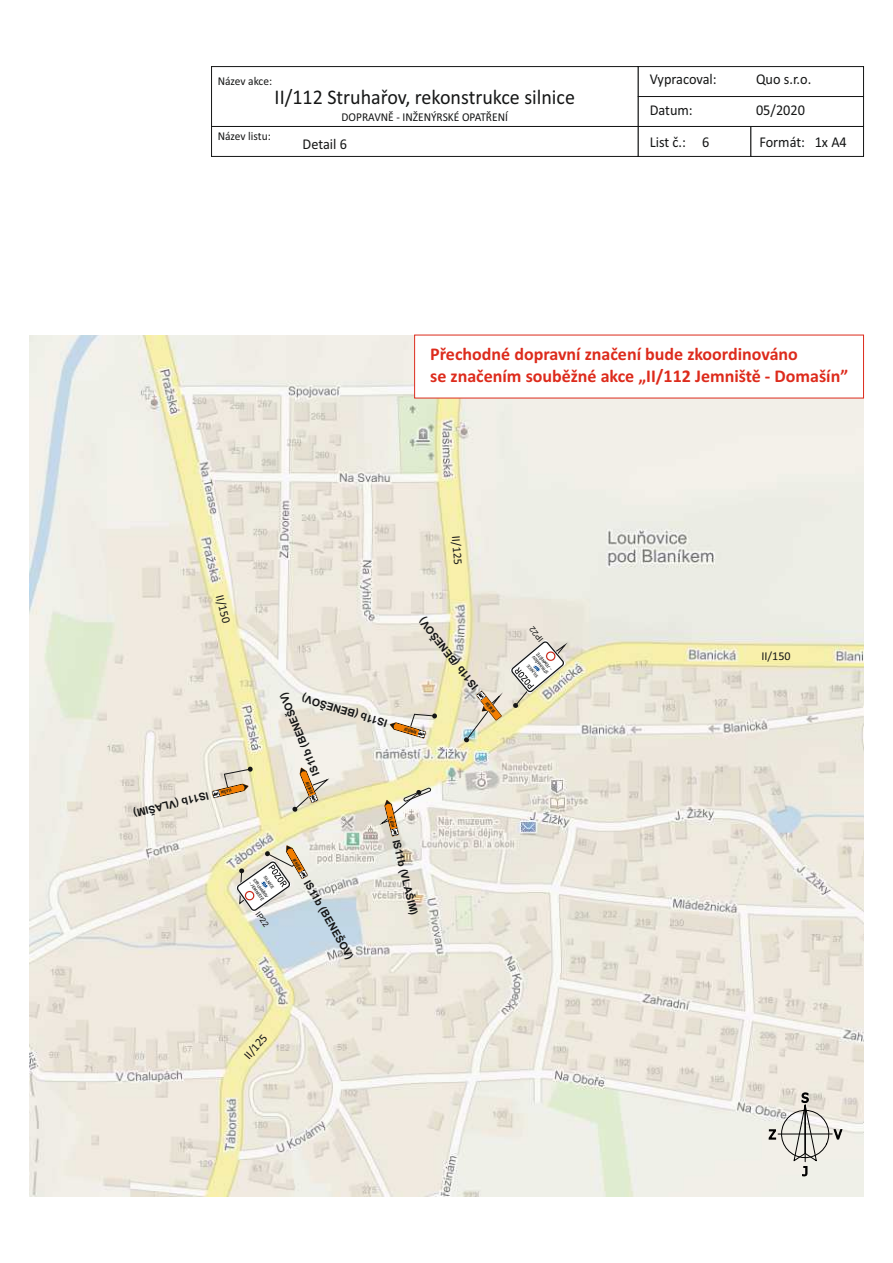
<style>
.page{position:relative;width:893px;height:1263px;background:#fff}
.page>*{position:absolute;margin:0;border:0;box-sizing:border-box;transform-origin:0 0}
.t1{font:21px "Calibri";color:#151616;scale:.95 1}
.t2{font:700 18px/21.9px "Calibri";color:#dd2b1c}
.t3{font:15px/31.3px "Calibri";color:#151616;scale:.95 1}
.t4{font:12px "Calibri";color:#151616;scale:.95 1}
.t5{font:12px "Calibri";color:#151616}
.t6{font:700 10.5px "Arial";color:#151616}
.t7{font:8.1px "Arial";color:#151616}
.t8{font:4.5px "DIN Engschrift LT Pro";color:#151616}
.t9{font:4.2px "DIN Mittelschrift LT Pro";color:#151616}
</style>
<div class="page">
<img style="left:29px;top:335px;width:834px;height:861px">
<svg style="left:464px;top:690px;width:38px;height:52px;background:#d7cbaa"></svg>
<svg style="left:292px;top:767px;width:37px;height:45px;background:#ddceb0"></svg>
<svg style="left:380px;top:787px;width:51px;height:50px"></svg>
<svg style="left:769px;top:1092px;width:73px;height:84px;background:#d9d6d0"></svg>
<hr style="left:805px;top:1105px;width:1px;height:57px;background:#000">
<svg style="left:212px;top:767px;width:41px;height:31px"></svg>
<svg style="left:390px;top:713px;width:47px;height:26px"></svg>
<svg style="left:211px;top:66px;width:653px;height:91px"></svg>
<svg style="left:414px;top:335px;width:450px;height:63px"></svg>
<svg style="left:510px;top:640px;width:57px;height:68px"></svg>
<svg style="left:235px;top:845px;width:73px;height:67px"></svg>
<p class="t4" style="left:218px;top:76px;width:59px">Název akce:</p>
<p class="t1" style="left:275px;top:89px;width:318px">II/112 Struhařov, rekonstrukce silnice</p>
<p class="t4" style="left:342px;top:112px;width:177px">DOPRAVNĚ - INŽENÝRSKÉ OPATŘENÍ</p>
<p class="t4" style="left:218px;top:131px;width:57px">Název listu:</p>
<p class="t3" style="left:303px;top:129px;width:48px">Detail 6</p>
<p class="t3" style="left:650px;top:65px;width:72px">Vypracoval:</p>
<p class="t3" style="left:756px;top:65px;width:60px">Quo s.r.o.</p>
<p class="t3" style="left:650px;top:96px;width:64px">Datum:<br>List č.: 6</p>
<p class="t3" style="left:756px;top:96px;width:53px">05/2020</p>
<p class="t3" style="left:759px;top:127px;width:94px">Formát: 1x A4</p>
<p class="t2" style="left:430px;top:345px;width:419px">Přechodné dopravní značení bude zkoordinováno<br>se značením souběžné akce „II/112 Jemniště - Domašín”</p>
<p class="t5" style="left:225px;top:593px;width:30px;rotate:76deg">II/150</p>
<p class="t6" style="left:209px;top:799px;width:79px;rotate:166deg">IS11b (VLAŠIM)</p>
<p class="t8" style="left:232px;top:791px;width:12px;rotate:166deg">VLAŠIM</p>
<p class="t5" style="left:461px;top:535px;width:30px;rotate:85deg">II/125</p>
<p class="t6" style="left:313px;top:776px;width:90px;rotate:-112deg">IS11b (BENEŠOV)</p>
<p class="t8" style="left:310px;top:794px;width:14px;rotate:-112deg">BENEŠOV</p>
<p class="t6" style="left:386px;top:727px;width:90px;rotate:-163deg">IS11b (BENEŠOV)</p>
<p class="t8" style="left:392px;top:816px;width:12px;rotate:76deg">VLAŠIM</p>
<p class="t6" style="left:473px;top:691px;width:90px;rotate:-128deg">IS11b (BENEŠOV)</p>
<p class="t8" style="left:416px;top:734px;width:14px;rotate:-163deg">BENEŠOV</p>
<p class="t8" style="left:493px;top:713px;width:14px;rotate:-128deg">BENEŠOV</p>
<p class="t8" style="left:295px;top:858px;width:14px;rotate:60deg">BENEŠOV</p>
<p class="t9" style="left:266px;top:875px;width:16px;rotate:55deg">SILNICE</p>
<p class="t9" style="left:255px;top:878px;width:24px;rotate:55deg">STRUHAŘOV</p>
<p class="t9" style="left:251px;top:881px;width:23px;rotate:55deg">- JEMNIŠTĚ</p>
<p class="t7" style="left:260px;top:910px;width:18px;rotate:55deg">IP22</p>
<p class="t6" style="left:310px;top:879px;width:90px;rotate:60deg">IS11b (BENEŠOV)</p>
<p class="t6" style="left:400px;top:839px;width:79px;rotate:76deg">IS11b (VLAŠIM)</p>
<p class="t5" style="left:242px;top:1054px;width:30px;rotate:-48deg">II/125</p>
<p class="t7" style="left:539px;top:642px;width:18px;rotate:-130deg">IP22</p>
<p class="t9" style="left:536px;top:678px;width:16px;rotate:-130deg">SILNICE</p>
<p class="t9" style="left:550px;top:670px;width:23px;rotate:-130deg">- JEMNIŠTĚ</p>
<p class="t9" style="left:547px;top:674px;width:24px;rotate:-130deg">STRUHAŘOV</p>
<p class="t5" style="left:762px;top:651px;width:30px;rotate:1deg">II/150</p>
</div>
